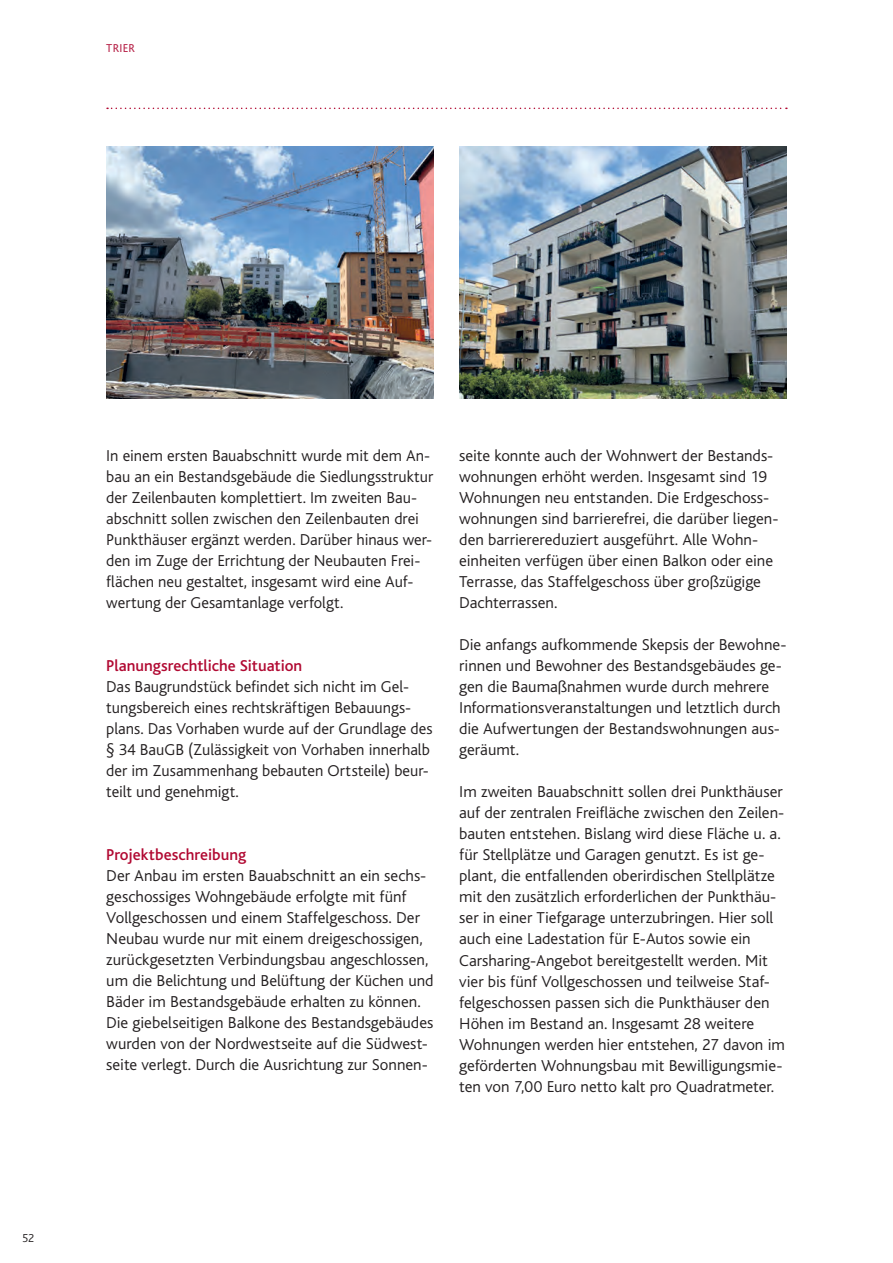
<style>
.page{position:relative;width:893px;height:1263px;background:#fff}
.page>*{position:absolute;margin:0;border:0;box-sizing:border-box;transform-origin:0 0}
.t1{font:300 16.5px/21px "Bliss";color:#231f20}
.t2{font:500 16.5px "Bliss";color:#b10932}
.t3{font:12px "Bliss";letter-spacing:.025em;color:#b8274c}
.t4{font:300 12px "Bliss";color:#231f20}
</style>
<div class="page">
<svg style="left:107px;top:108px;width:680px;height:1px"></svg>
<img style="left:106px;top:146px;width:328px;height:252px">
<img style="left:459px;top:146px;width:328px;height:252px">
<p class="t3" style="left:106px;top:41px;width:30px">TRIER</p>
<p class="t4" style="left:22px;top:1231px;width:14px">52</p>
<p class="t1" style="left:106px;top:446px;width:329px">In einem ersten Bauabschnitt wurde mit dem An&shy;bau an ein Bestandsgebäude die Siedlungsstruktur der Zeilenbauten komplettiert. Im zweiten Bau&shy;abschnitt sollen zwischen den Zeilenbauten drei Punkthäuser ergänzt werden. Darüber hinaus wer&shy;den im Zuge der Errichtung der Neubauten Frei&shy;flächen neu gestaltet, insgesamt wird eine Auf&shy;wertung der Gesamtanlage verfolgt.</p>
<p class="t2" style="left:106px;top:657px;width:197px">Planungsrechtliche Situation</p>
<p class="t1" style="left:106px;top:677px;width:328px">Das Baugrundstück befindet sich nicht im Gel&shy;tungsbereich eines rechtskräftigen Bebauungs&shy;plans. Das Vorhaben wurde auf der Grundlage des § 34 BauGB (Zulässigkeit von Vorhaben innerhalb der im Zusammenhang bebauten Ortsteile) beur&shy;teilt und genehmigt.</p>
<p class="t2" style="left:106px;top:846px;width:141px">Projektbeschreibung</p>
<p class="t1" style="left:106px;top:866px;width:329px">Der Anbau im ersten Bauabschnitt an ein sechs&shy;geschossiges Wohngebäude erfolgte mit fünf Vollgeschossen und einem Staffelgeschoss. Der Neubau wurde nur mit einem dreigeschossigen, zurückgesetzten Verbindungsbau angeschlossen, um die Belichtung und Belüftung der Küchen und Bäder im Bestandsgebäude erhalten zu können.<br>Die giebelseitigen Balkone des Bestandsgebäudes wurden von der Nordwestseite auf die Südwest&shy;seite verlegt. Durch die Ausrichtung zur Sonnen-</p>
<p class="t1" style="left:459px;top:446px;width:321px">seite konnte auch der Wohnwert der Bestands&shy;wohnungen erhöht werden. Insgesamt sind 19<br>Wohnungen neu entstanden. Die Erdgeschoss&shy;wohnungen sind barrierefrei, die darüber liegen&shy;den barrierereduziert ausgeführt. Alle Wohn&shy;einheiten verfügen über einen Balkon oder eine Terrasse, das Staffelgeschoss über großzügige Dachterrassen.</p>
<p class="t1" style="left:459px;top:635px;width:329px">Die anfangs aufkommende Skepsis der Bewohne&shy;rinnen und Bewohner des Bestandsgebäudes ge&shy;gen die Baumaßnahmen wurde durch mehrere Informationsveranstaltungen und letztlich durch die Aufwertungen der Bestandswohnungen aus&shy;geräumt.</p>
<p class="t1" style="left:459px;top:782px;width:327px">Im zweiten Bauabschnitt sollen drei Punkthäuser auf der zentralen Freifläche zwischen den Zeilen&shy;bauten entstehen. Bislang wird diese Fläche u. a. für Stellplätze und Garagen genutzt. Es ist ge&shy;plant, die entfallenden oberirdischen Stellplätze mit den zusätzlich erforderlichen der Punkthäu&shy;ser in einer Tiefgarage unterzubringen. Hier soll auch eine Ladestation für E-Autos sowie ein Carsharing-Angebot bereitgestellt werden. Mit vier bis fünf Vollgeschossen und teilweise Staf&shy;felgeschossen passen sich die Punkthäuser den Höhen im Bestand an. Insgesamt 28 weitere Wohnungen werden hier entstehen, 27 davon im geförderten Wohnungsbau mit Bewilligungsmie&shy;ten von 7,00 Euro netto kalt pro Quadratmeter.</p>
</div>
